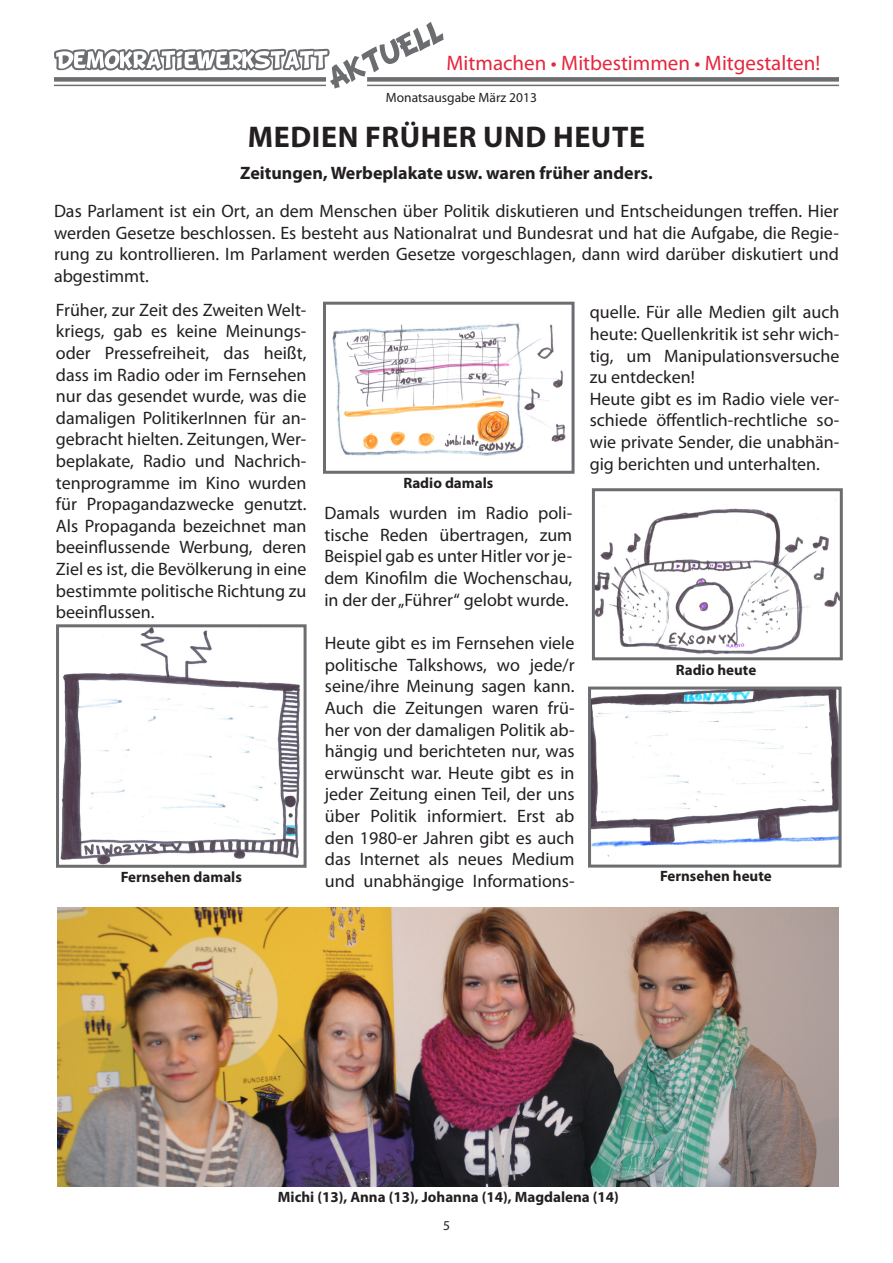
<style>
.page{position:relative;width:893px;height:1263px;background:#fff}
.page>*{position:absolute;margin:0;border:0;box-sizing:border-box;transform-origin:0 0}
.t1{font:700 30px "Myriad Pro";letter-spacing:.02em;color:#231f20}
.t2{font:21px "Myriad Pro";color:#e5263d}
.t3{font:18px/21.6px "Myriad Pro";color:#231f20;text-align:justify}
.t4{font:700 18px "Myriad Pro";color:#231f20}
.t5{font:700 15px "Myriad Pro";color:#231f20}
.t6{font:13.5px "Myriad Pro";color:#231f20}
</style>
<div class="page">
<div style="left:367px;top:77px;width:472px;height:5px;background:#6c6d70"></div>
<hr style="left:367px;top:85px;width:472px;height:1px;background:#6c6d70">
<svg style="left:54px;top:22px;width:390px;height:67px"></svg>
<img style="left:57px;top:907px;width:782px;height:279px">
<img style="left:596px;top:499px;width:243px;height:156px">
<div style="left:592px;top:488px;width:251px;height:172px;border:3px solid #6c6d70"></div>
<img style="left:332px;top:323px;width:234px;height:133px">
<div style="left:323px;top:302px;width:252px;height:172px;border:3px solid #6c6d70"></div>
<img style="left:60px;top:628px;width:240px;height:236px">
<div style="left:56px;top:624px;width:251px;height:244px;border:3px solid #6c6d70"></div>
<img style="left:592px;top:690px;width:246px;height:167px">
<div style="left:588px;top:686px;width:254px;height:181px;border:3px solid #6c6d70"></div>
<p class="t2" style="left:446px;top:50px;width:375px">Mitmachen • Mitbestimmen • Mitgestalten!</p>
<p class="t6" style="left:386px;top:89px;width:153px">Monatsausgabe März 2013</p>
<p class="t1" style="left:248px;top:117px;width:399px">MEDIEN FRÜHER UND HEUTE</p>
<p class="t4" style="left:240px;top:161px;width:414px">Zeitungen, Werbeplakate usw. waren früher anders.</p>
<p class="t3" style="left:54px;top:200px;width:786px">Das Parlament ist ein Ort, an dem Menschen über Politik diskutieren und Entscheidungen treffen. Hier werden Gesetze beschlossen. Es besteht aus Nationalrat und Bundesrat und hat die Aufgabe, die Regie&shy;rung zu kontrollieren. Im Parlament werden Gesetze vorgeschlagen, dann wird darüber diskutiert und abgestimmt.</p>
<p class="t3" style="left:56px;top:299px;width:252px">Früher, zur Zeit des Zweiten Welt&shy;kriegs, gab es keine Meinungs&shy;oder Pressefreiheit, das heißt, dass im Radio oder im Fernsehen nur das gesendet wurde, was die damaligen PolitikerInnen für an&shy;gebracht hielten. Zeitungen, Wer&shy;beplakate, Radio und Nachrich&shy;tenprogramme im Kino wurden für Propagandazwecke genutzt.<br>Als Propaganda bezeichnet man beeinflussende Werbung, deren Ziel es ist, die Bevölkerung in eine bestimmte politische Richtung zu beeinflussen.</p>
<p class="t5" style="left:403px;top:473px;width:91px">Radio damals</p>
<p class="t3" style="left:324px;top:502px;width:249px">Damals wurden im Radio poli&shy;tische Reden übertragen, zum Beispiel gab es unter Hitler vor je&shy;dem Kinofilm die Wochenschau, in der der „Führer“ gelobt wurde.</p>
<p class="t3" style="left:590px;top:301px;width:251px">quelle. Für alle Medien gilt auch heute: Quellenkritik ist sehr wich&shy;tig, um Manipulationsversuche zu entdecken!</p>
<p class="t3" style="left:590px;top:388px;width:251px">Heute gibt es im Radio viele ver&shy;schiede öffentlich-rechtliche so&shy;wie private Sender, die unabhän&shy;gig berichten und unterhalten.</p>
<p class="t3" style="left:325px;top:632px;width:251px">Heute gibt es im Fernsehen viele politische Talkshows, wo jede/r seine/ihre Meinung sagen kann.<br>Auch die Zeitungen waren frü&shy;her von der damaligen Politik ab&shy;hängig und berichteten nur, was erwünscht war. Heute gibt es in jeder Zeitung einen Teil, der uns über Politik informiert. Erst ab den 1980-er Jahren gibt es auch das Internet als neues Medium und unabhängige Informations-</p>
<p class="t5" style="left:676px;top:660px;width:82px">Radio heute</p>
<p class="t5" style="left:121px;top:867px;width:123px">Fernsehen damals</p>
<p class="t5" style="left:660px;top:866px;width:113px">Fernsehen heute</p>
<p class="t5" style="left:278px;top:1187px;width:343px">Michi (13), Anna (13), Johanna (14), Magdalena (14)</p>
<p class="t6" style="left:443px;top:1217px;width:8px">5</p>
</div>
